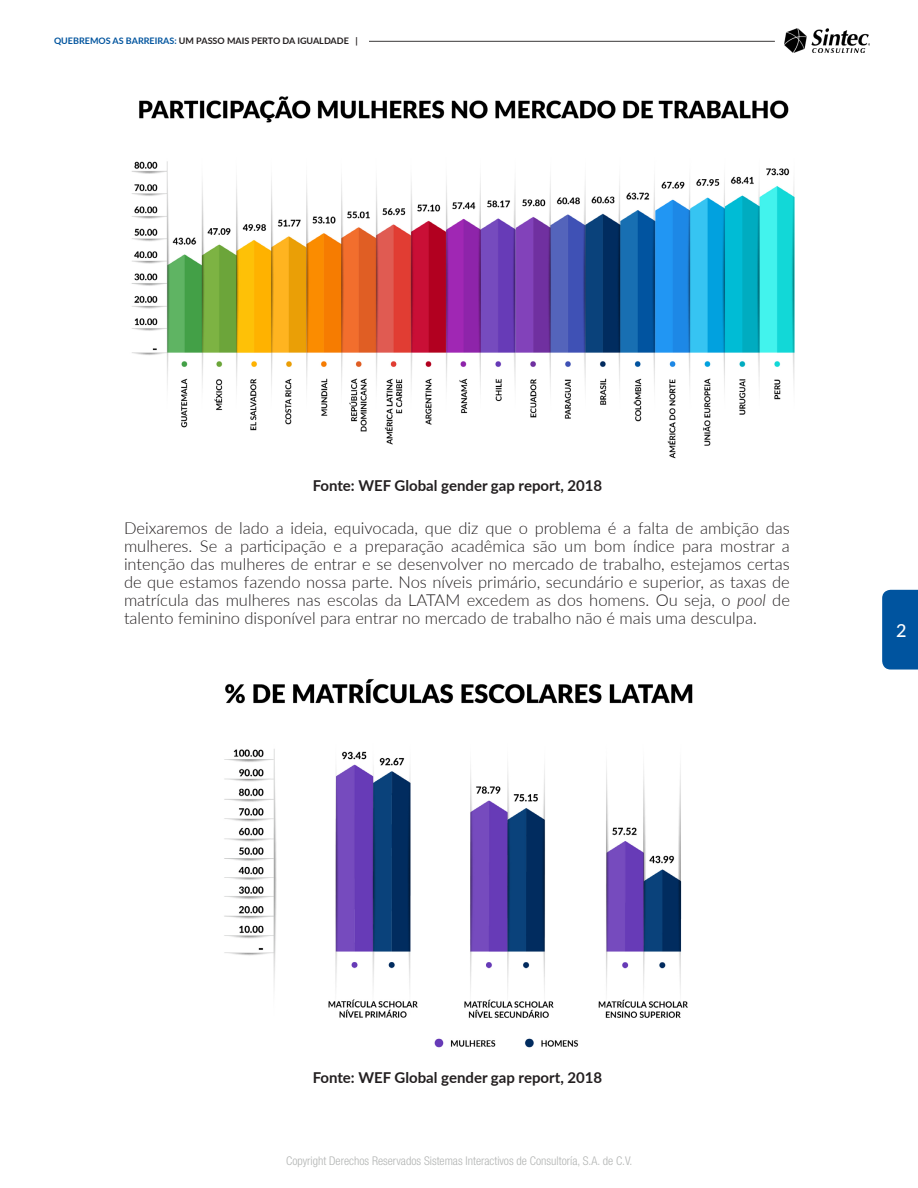
<style>
.page{position:relative;width:918px;height:1188px;background:#fff}
.page>*{position:absolute;margin:0;border:0;box-sizing:border-box;transform-origin:0 0}
.t1{font:500 18px "Lato";color:#fff}
.t2{font:300 16.5px/18px "Lato";color:#231f20;text-align:justify}
.t3{font:700 15px "Lato";color:#231f20}
.t4{font:300 condensed 12px "Helvetica Neue LT Std";color:#b2b4b3}
.t5{font:700 9px "Lato";color:#231f20}
.s1{color:#00549e}
.s2{font-style:italic}
</style>
<div class="page">
<img style="left:784px;top:28px;width:86px;height:24px">
<hr style="left:369px;top:41px;width:406px;height:1px;background:#3a3838">
<div style="left:882px;top:590px;width:36px;height:80px;background:#00549f"></div>
<img style="left:131px;top:96px;width:664px;height:363px">
<img style="left:224px;top:679px;width:469px;height:369px">
<p class="t5" style="left:54px;top:34px;width:305px"><span class="s1">QUEBREMOS AS BARREIRAS:</span> UM PASSO MAIS PERTO DA IGUALDADE |</p>
<p class="t3" style="left:313px;top:474px;width:291px">Fonte: WEF Global gender gap report, 2018</p>
<p class="t2" style="left:124px;top:518px;width:667px">Deixaremos de lado a ideia, equivocada, que diz que o problema é a falta de ambição das mulheres. Se a participação e a preparação acadêmica são um bom índice para mostrar a intenção das mulheres de entrar e se desenvolver no mercado de trabalho, estejamos certas de que estamos fazendo nossa parte. Nos níveis primário, secundário e superior, as taxas de matrícula das mulheres nas escolas da LATAM excedem as dos homens. Ou seja, o <span class="s2">pool</span> de talento feminino disponível para entrar no mercado de trabalho não é mais uma desculpa.</p>
<p class="t1" style="left:896px;top:617px;width:12px">2</p>
<p class="t3" style="left:313px;top:1066px;width:291px">Fonte: WEF Global gender gap report, 2018</p>
<p class="t4" style="left:286px;top:1154px;width:348px">Copyright Derechos Reservados Sistemas Interactivos de Consultoría, S.A. de C.V.</p>
</div>
